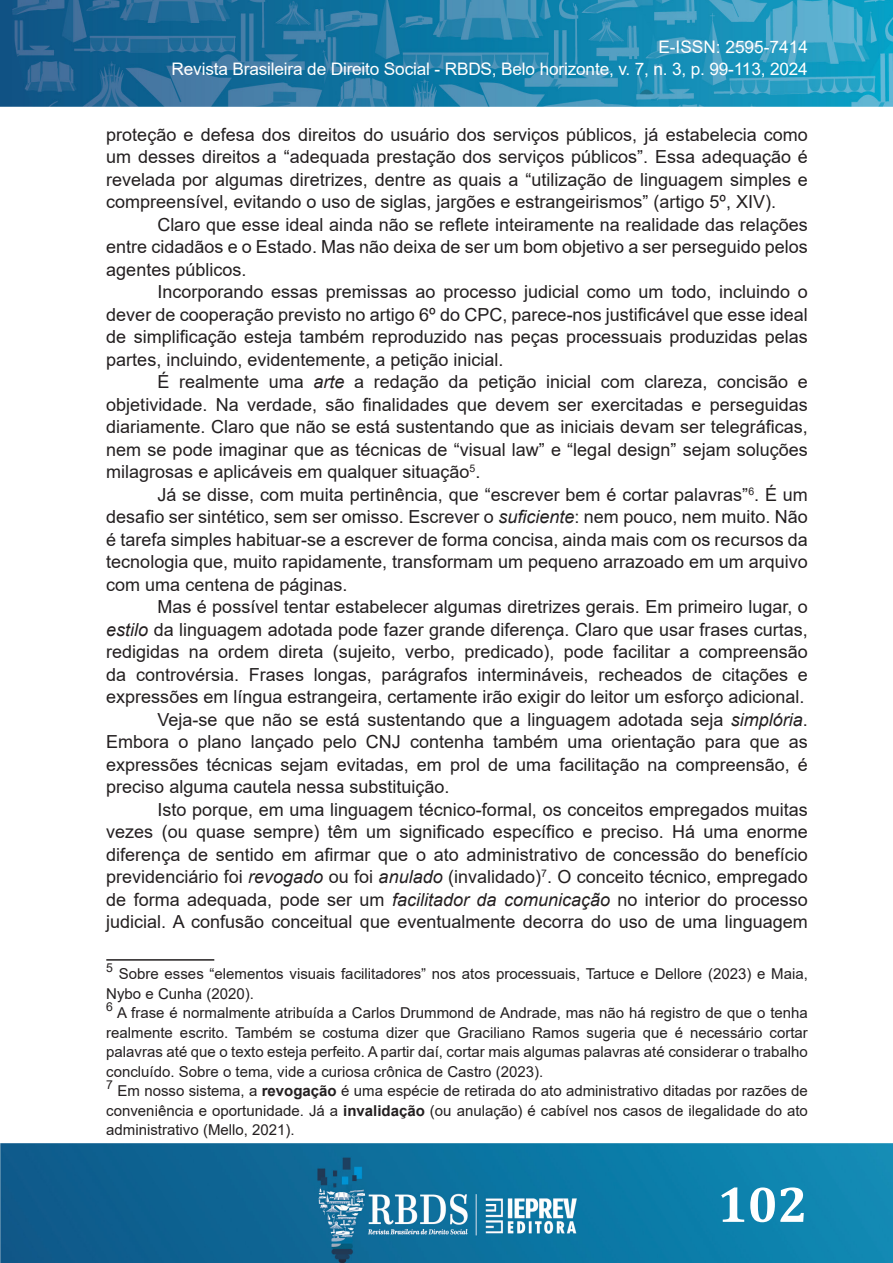
<style>
.page{position:relative;width:893px;height:1263px;background:#fff}
.page>*{position:absolute;margin:0;border:0;box-sizing:border-box;transform-origin:0 0}
.t1{font:700 51px "Cambria";color:#fff}
.NORMAL_RBDS{font:18px/22.5px "Arial";color:#231f20;text-align:justify}
.t2{font:17.25px/22.5px "Arial";letter-spacing:-.01em;color:#fff;text-align:right}
.NOTA_DE_RODAPÉ_RBDS{font:15px/19.5px "Arial";color:#231f20;text-align:justify}
.NOTA_DE_RODAPÉ_RBDS-2{font:12.3px "Arial";color:#231f20}
.s1{font-style:italic}
.s2{font-weight:700}
</style>
<div class="page">
<img style="left:1px;top:0;width:892px;height:106px">
<img style="left:0;top:1144px;width:893px;height:119px">
<hr style="left:106px;top:959px;width:108px;height:2px;background:#231f20">
<p class="t2" style="left:172px;top:36px;width:638px">E-ISSN: 2595-7414<br>Revista Brasileira de Direito Social - RBDS, Belo horizonte, v. 7, n. 3, p. 99-113, 2024</p>
<p class="NORMAL_RBDS" style="left:106px;top:123px;width:703px">proteção e defesa dos direitos do usuário dos serviços públicos, já estabelecia como um desses direitos a “adequada prestação dos serviços públicos”. Essa adequação é revelada por algumas diretrizes, dentre as quais a “utilização de linguagem simples e compreensível, evitando o uso de siglas, jargões e estrangeirismos” (artigo 5º, XIV).</p>
<p class="NORMAL_RBDS" style="left:106px;top:213px;width:703px;text-indent:51px">Claro que esse ideal ainda não se reflete inteiramente na realidade das relações entre cidadãos e o Estado. Mas não deixa de ser um bom objetivo a ser perseguido pelos agentes públicos.</p>
<p class="NORMAL_RBDS" style="left:106px;top:280px;width:703px;text-indent:51px">Incorporando essas premissas ao processo judicial como um todo, incluindo o dever de cooperação previsto no artigo 6º do CPC, parece-nos justificável que esse ideal de simplificação esteja também reproduzido nas peças processuais produzidas pelas partes, incluindo, evidentemente, a petição inicial.</p>
<p class="NORMAL_RBDS" style="left:106px;top:370px;width:703px;text-indent:51px">É realmente uma <span class="s1">arte</span> a redação da petição inicial com clareza, concisão e objetividade. Na verdade, são finalidades que devem ser exercitadas e perseguidas diariamente. Claro que não se está sustentando que as iniciais devam ser telegráficas, nem se pode imaginar que as técnicas de “visual law” e “legal design” sejam soluções milagrosas e aplicáveis em qualquer situação<sup>5</sup>.</p>
<p class="NORMAL_RBDS" style="left:106px;top:483px;width:703px;text-indent:51px">Já se disse, com muita pertinência, que “escrever bem é cortar palavras”<sup>6</sup>. É um desafio ser sintético, sem ser omisso. Escrever o <span class="s1">suficiente</span>: nem pouco, nem muito. Não é tarefa simples habituar-se a escrever de forma concisa, ainda mais com os recursos da tecnologia que, muito rapidamente, transformam um pequeno arrazoado em um arquivo com uma centena de páginas.</p>
<p class="NORMAL_RBDS" style="left:106px;top:595px;width:703px;text-indent:51px">Mas é possível tentar estabelecer algumas diretrizes gerais. Em primeiro lugar, o <span class="s1">estilo</span> da linguagem adotada pode fazer grande diferença. Claro que usar frases curtas, redigidas na ordem direta (sujeito, verbo, predicado), pode facilitar a compreensão da controvérsia. Frases longas, parágrafos intermináveis, recheados de citações e expressões em língua estrangeira, certamente irão exigir do leitor um esforço adicional.</p>
<p class="NORMAL_RBDS" style="left:106px;top:708px;width:703px;text-indent:51px">Veja-se que não se está sustentando que a linguagem adotada seja <span class="s1">simplória</span>.<br>Embora o plano lançado pelo CNJ contenha também uma orientação para que as expressões técnicas sejam evitadas, em prol de uma facilitação na compreensão, é preciso alguma cautela nessa substituição.</p>
<p class="NORMAL_RBDS" style="left:106px;top:798px;width:703px;text-indent:51px">Isto porque, em uma linguagem técnico-formal, os conceitos empregados muitas vezes (ou quase sempre) têm um significado específico e preciso. Há uma enorme diferença de sentido em afirmar que o ato administrativo de concessão do benefício previdenciário foi <span class="s1">revogado</span> ou foi <span class="s1">anulado</span> (invalidado)<sup>7</sup>. O conceito técnico, empregado de forma adequada, pode ser um <span class="s1">facilitador da comunicação</span> no interior do processo judicial. A confusão conceitual que eventualmente decorra do uso de uma linguagem</p>
<p class="NOTA_DE_RODAPÉ_RBDS-2" style="left:106px;top:959px;width:8px">5</p>
<p class="NOTA_DE_RODAPÉ_RBDS" style="left:106px;top:964px;width:703px;text-indent:13px">Sobre esses “elementos visuais facilitadores” nos atos processuais, Tartuce e Dellore (2023) e Maia,<br>Nybo e Cunha (2020).</p>
<p class="NOTA_DE_RODAPÉ_RBDS-2" style="left:106px;top:998px;width:8px">6</p>
<p class="NOTA_DE_RODAPÉ_RBDS" style="left:106px;top:1003px;width:703px;text-indent:11px">A frase é normalmente atribuída a Carlos Drummond de Andrade, mas não há registro de que o tenha realmente escrito. Também se costuma dizer que Graciliano Ramos sugeria que é necessário cortar palavras até que o texto esteja perfeito. A partir daí, cortar mais algumas palavras até considerar o trabalho concluído. Sobre o tema, vide a curiosa crônica de Castro (2023).</p>
<p class="NOTA_DE_RODAPÉ_RBDS-2" style="left:106px;top:1076px;width:8px">7</p>
<p class="NOTA_DE_RODAPÉ_RBDS" style="left:106px;top:1081px;width:703px;text-indent:11px">Em nosso sistema, a <span class="s2">revogação</span> é uma espécie de retirada do ato administrativo ditadas por razões de conveniência e oportunidade. Já a <span class="s2">invalidação</span> (ou anulação) é cabível nos casos de ilegalidade do ato administrativo (Mello, 2021).</p>
<h1 class="t1" style="left:717px;top:1168px;width:92px">102</h1>
</div>
